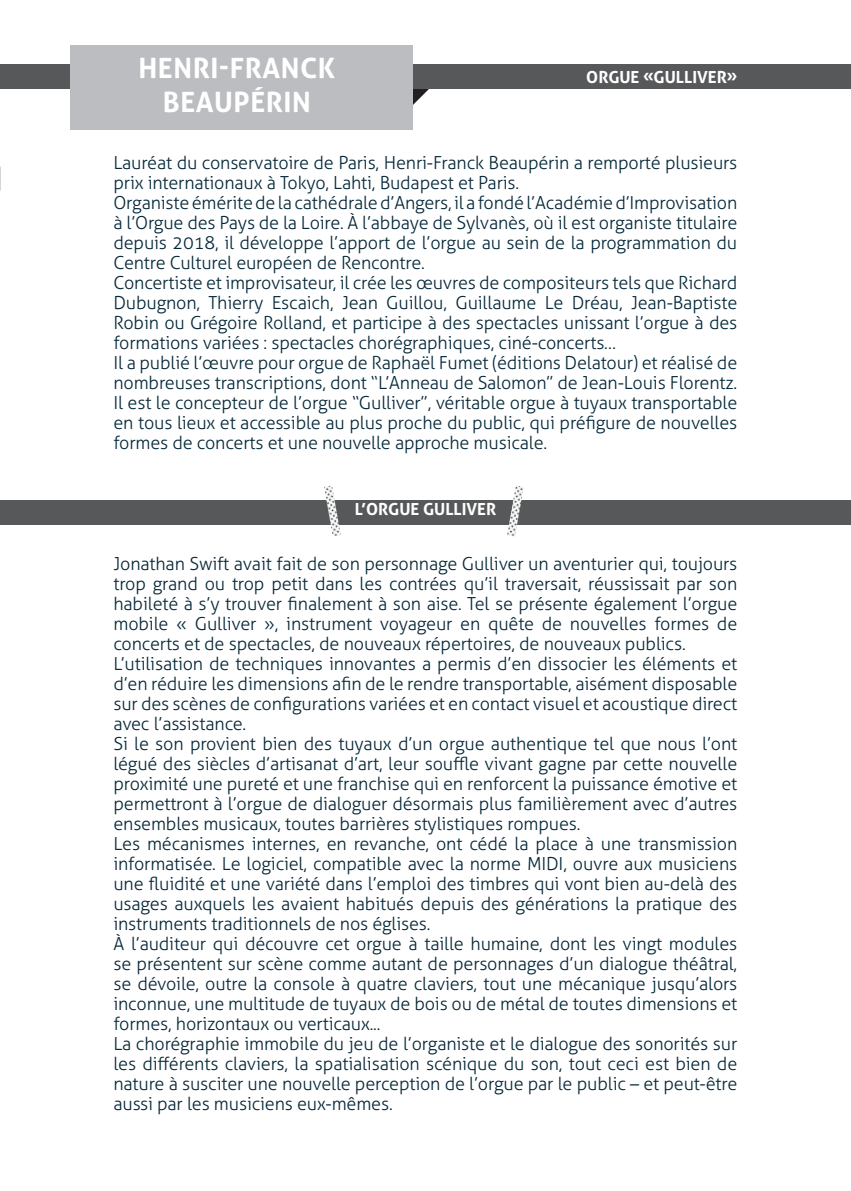
<style>
.page{position:relative;width:851px;height:1191px;background:#fff}
.page>*{position:absolute;margin:0;border:0;box-sizing:border-box;transform-origin:0 0}
.t1{font:700 28px "Aller";letter-spacing:.02em;color:#fff}
.t2{font:300 18px/20px "Aller";letter-spacing:-.01em;color:#062839;text-align:justify}
.t3{font:700 16.6px "Aller";color:#fff}
</style>
<div class="page">
<svg style="left:412px;top:89px;width:17px;height:16px"></svg>
<div style="left:0;top:64px;width:850px;height:25px;background:#57585a"></div>
<div style="left:0;top:500px;width:850px;height:24px;background:#57585a"></div>
<div style="left:70px;top:45px;width:342px;height:85px;background:#bcbdc0"></div>
<img style="left:507px;top:486px;width:16px;height:50px">
<img style="left:324px;top:485px;width:17px;height:51px">
<p class="t1" style="left:138px;top:51px;width:198px">HENRI-FRANCK</p>
<p class="t1" style="left:163px;top:85px;width:149px">BEAUPÉRIN</p>
<p class="t3" style="left:586px;top:67px;width:153px">ORGUE «GULLIVER»</p>
<p class="t2" style="left:113px;top:152px;width:625px">Lauréat du conservatoire de Paris, Henri-Franck Beaupérin a remporté plusieurs prix internationaux à Tokyo, Lahti, Budapest et Paris.</p>
<p class="t2" style="left:113px;top:192px;width:625px">Organiste émérite de la cathédrale d’Angers, il a fondé l’Académie d’Improvisation à l’Orgue des Pays de la Loire. À l’abbaye de Sylvanès, où il est organiste titulaire depuis 2018, il développe l’apport de l’orgue au sein de la programmation du Centre Culturel européen de Rencontre.</p>
<p class="t2" style="left:113px;top:272px;width:625px">Concertiste et improvisateur, il crée les œuvres de compositeurs tels que Richard Dubugnon, Thierry Escaich, Jean Guillou, Guillaume Le Dréau, Jean-Baptiste Robin ou Grégoire Rolland, et participe à des spectacles unissant l’orgue à des formations variées : spectacles chorégraphiques, ciné-concerts…</p>
<p class="t2" style="left:113px;top:352px;width:625px">Il a publié l’œuvre pour orgue de Raphaël Fumet (éditions Delatour) et réalisé de nombreuses transcriptions, dont “L’Anneau de Salomon” de Jean-Louis Florentz.</p>
<p class="t2" style="left:113px;top:392px;width:625px">Il est le concepteur de l’orgue “Gulliver”, véritable orgue à tuyaux transportable en tous lieux et accessible au plus proche du public, qui préfigure de nouvelles formes de concerts et une nouvelle approche musicale.</p>
<p class="t3" style="left:354px;top:498px;width:143px">L’ORGUE GULLIVER</p>
<p class="t2" style="left:113px;top:553px;width:625px">Jonathan Swift avait fait de son personnage Gulliver un aventurier qui, toujours trop grand ou trop petit dans les contrées qu’il traversait, réussissait par son habileté à s’y trouver finalement à son aise. Tel se présente également l’orgue mobile « Gulliver », instrument voyageur en quête de nouvelles formes de concerts et de spectacles, de nouveaux répertoires, de nouveaux publics.</p>
<p class="t2" style="left:113px;top:653px;width:625px">L’utilisation de techniques innovantes a permis d’en dissocier les éléments et d’en réduire les dimensions afin de le rendre transportable, aisément disposable sur des scènes de configurations variées et en contact visuel et acoustique direct avec l’assistance.</p>
<p class="t2" style="left:113px;top:733px;width:625px">Si le son provient bien des tuyaux d’un orgue authentique tel que nous l’ont légué des siècles d’artisanat d’art, leur souffle vivant gagne par cette nouvelle proximité une pureté et une franchise qui en renforcent la puissance émotive et permettront à l’orgue de dialoguer désormais plus familièrement avec d’autres ensembles musicaux, toutes barrières stylistiques rompues.</p>
<p class="t2" style="left:113px;top:833px;width:625px">Les mécanismes internes, en revanche, ont cédé la place à une transmission informatisée. Le logiciel, compatible avec la norme MIDI, ouvre aux musiciens une fluidité et une variété dans l’emploi des timbres qui vont bien au-delà des usages auxquels les avaient habitués depuis des générations la pratique des instruments traditionnels de nos églises.</p>
<p class="t2" style="left:113px;top:933px;width:625px">À l’auditeur qui découvre cet orgue à taille humaine, dont les vingt modules se présentent sur scène comme autant de personnages d’un dialogue théâtral, se dévoile, outre la console à quatre claviers, tout une mécanique jusqu’alors inconnue, une multitude de tuyaux de bois ou de métal de toutes dimensions et formes, horizontaux ou verticaux...</p>
<p class="t2" style="left:113px;top:1033px;width:625px">La chorégraphie immobile du jeu de l’organiste et le dialogue des sonorités sur les différents claviers, la spatialisation scénique du son, tout ceci est bien de nature à susciter une nouvelle perception de l’orgue par le public – et peut-être aussi par les musiciens eux-mêmes.</p>
</div>
